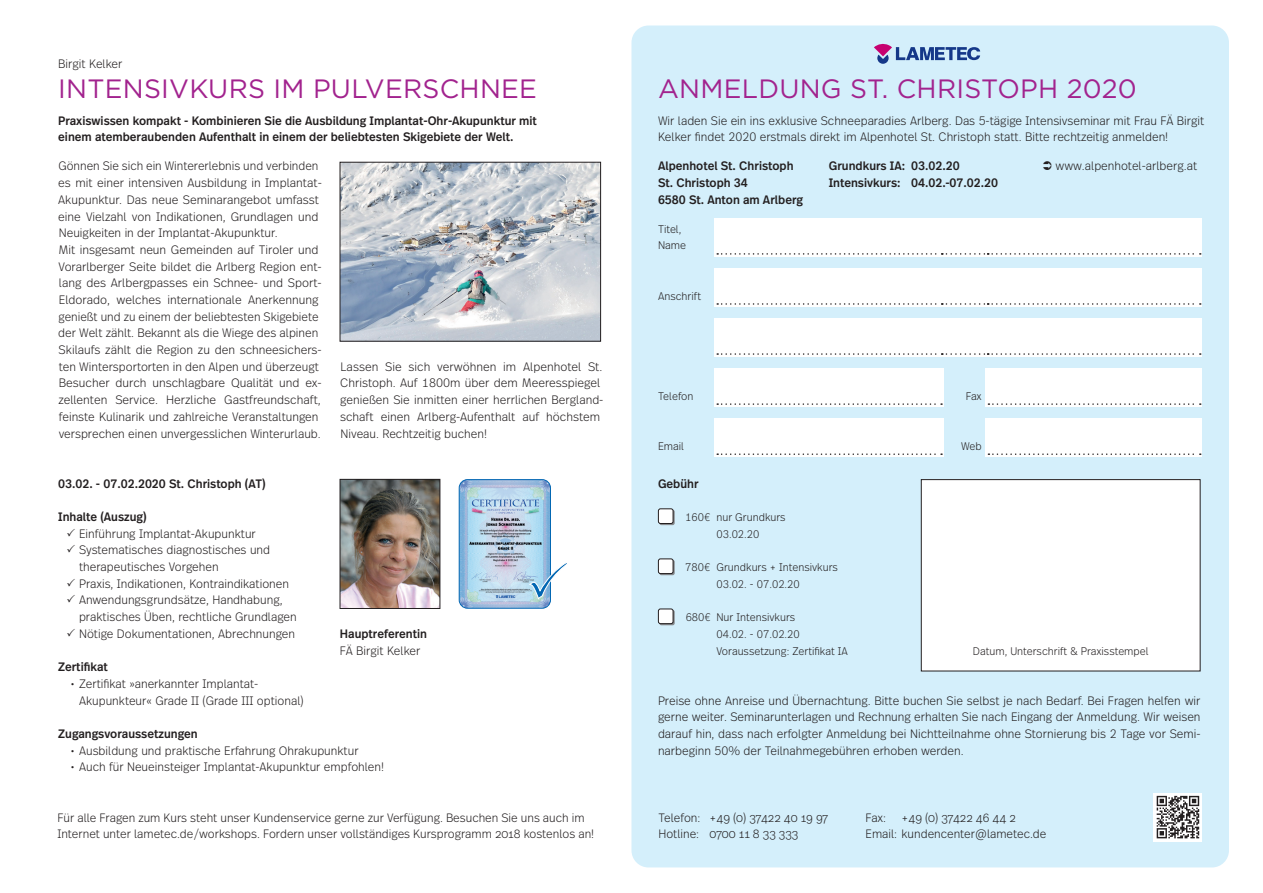
<style>
.page{position:relative;width:1263px;height:893px;background:#fff}
.page>*{position:absolute;margin:0;border:0;box-sizing:border-box;transform-origin:0 0}
.t1{font:26.55px "Gotham HTF";letter-spacing:.01em;color:#a2238e}
.t2{font:300 12.15px/16.6px "Real Text Pro";color:#231f20;scale:.95 1}
.t3{font:300 12.15px/16.6px "Real Text Pro";color:#231f20;scale:.94 1}
.t4{font:500 12.15px/16.6px "Real Text Pro";color:#231f20;scale:.95 1}
.t5{font:300 12.15px/16.6px "Real Text Pro";color:#231f20;scale:.96 1}
.t6{font:300 11.1px/16.6px "Real Text Pro";color:#231f20;scale:.95 1}
</style>
<div class="page">
<div style="left:631px;top:26px;width:598px;height:841px;background:#d4effb;border-radius:17px"></div>
<svg style="left:1154px;top:793px;width:48px;height:48px"></svg>
<svg style="left:1157px;top:796px;width:42px;height:42px;background:#8e8c8d"></svg>
<div style="left:714px;top:218px;width:488px;height:38px;background:#fff"></div>
<div style="left:714px;top:268px;width:488px;height:39px;background:#fff"></div>
<div style="left:714px;top:319px;width:488px;height:38px;background:#fff"></div>
<div style="left:714px;top:368px;width:229px;height:39px;background:#fff"></div>
<div style="left:985px;top:368px;width:217px;height:39px;background:#fff"></div>
<div style="left:714px;top:418px;width:229px;height:39px;background:#fff"></div>
<div style="left:985px;top:418px;width:217px;height:38px;background:#fff"></div>
<div style="left:921px;top:480px;width:279px;height:191px;background:#fff"></div>
<svg style="left:874px;top:43px;width:106px;height:21px"></svg>
<img style="left:342px;top:164px;width:257px;height:175px">
<div style="left:340px;top:162px;width:261px;height:179px;border:1px solid #231f20"></div>
<img style="left:342px;top:481px;width:96px;height:126px">
<div style="left:340px;top:479px;width:100px;height:130px;border:1px solid #231f20"></div>
<img style="left:459px;top:480px;width:91px;height:128px">
<div style="left:459px;top:479px;width:92px;height:130px;border:1px solid #0166b3;border-radius:8px"></div>
<svg style="left:528px;top:561px;width:39px;height:39px"></svg>
<div style="left:921px;top:479px;width:279px;height:192px;border:1px solid #231f20"></div>
<svg style="left:717px;top:453px;width:225px;height:2px"></svg>
<svg style="left:988px;top:453px;width:213px;height:2px"></svg>
<svg style="left:717px;top:403px;width:225px;height:2px"></svg>
<svg style="left:988px;top:403px;width:213px;height:2px"></svg>
<svg style="left:717px;top:353px;width:484px;height:2px"></svg>
<svg style="left:717px;top:253px;width:484px;height:2px"></svg>
<svg style="left:717px;top:303px;width:484px;height:2px"></svg>
<svg style="left:659px;top:510px;width:16px;height:15px"></svg>
<div style="left:658px;top:509px;width:15px;height:14px;background:#fff;border-radius:2px"></div>
<div style="left:658px;top:508px;width:15px;height:16px;border:1px solid #231f20;border-radius:2px"></div>
<svg style="left:659px;top:560px;width:16px;height:15px"></svg>
<div style="left:658px;top:559px;width:15px;height:15px;background:#fff;border-radius:2px"></div>
<div style="left:658px;top:558px;width:15px;height:16px;border:1px solid #231f20;border-radius:2px"></div>
<svg style="left:659px;top:610px;width:16px;height:15px"></svg>
<div style="left:658px;top:609px;width:15px;height:15px;background:#fff;border-radius:2px"></div>
<div style="left:658px;top:609px;width:15px;height:15px;border:1px solid #231f20;border-radius:2px"></div>
<p class="t2" style="left:58px;top:54px;width:69px">Birgit Kelker</p>
<h1 class="t1" style="left:58px;top:74px;width:480px">INTENSIVKURS IM PULVERSCHNEE</h1>
<p class="t4" style="left:58px;top:111px;width:505px">Praxiswissen kompakt - Kombinieren Sie die Ausbildung Implantat-Ohr-Akupunktur mit einem atemberaubenden Aufenthalt in einem der beliebtesten Skigebiete der Welt.</p>
<p class="t3" style="left:58px;top:157px;width:282px">Gönnen Sie sich ein Wintererlebnis und verbinden es mit einer intensiven Ausbildung in Implantat-Akupunktur. Das neue Seminarangebot umfasst eine Vielzahl von Indikationen, Grundlagen und Neuigkeiten in der Implantat-Akupunktur.<br>Mit insgesamt neun Gemeinden auf Tiroler und Vorarlberger Seite bildet die Arlberg Region ent&shy;lang des Arlbergpasses ein Schnee- und Sport-Eldorado, welches internationale Anerkennung genießt und zu einem der beliebtesten Skigebiete der Welt zählt. Bekannt als die Wiege des alpinen Skilaufs zählt die Region zu den schneesichers&shy;ten Wintersportorten in den Alpen und überzeugt Besucher durch unschlagbare Qualität und ex&shy;zellenten Service. Herzliche Gastfreundschaft, feinste Kulinarik und zahlreiche Veranstaltungen versprechen einen unvergesslichen Winterurlaub.</p>
<p class="t4" style="left:58px;top:474px;width:220px">03.02. - 07.02.2020 St. Christoph (AT)</p>
<p class="t4" style="left:58px;top:507px;width:95px">Inhalte (Auszug)</p>
<p class="t2" style="left:79px;top:524px;width:231px">Einführung Implantat-Akupunktur Systematisches diagnostisches und therapeutisches Vorgehen<br>Praxis, Indikationen, Kontraindikationen Anwendungsgrundsätze, Handhabung, praktisches Üben, rechtliche Grundlagen Nötige Dokumentationen, Abrechnungen</p>
<p class="t4" style="left:58px;top:658px;width:54px">Zertifikat</p>
<p class="t2" style="left:79px;top:674px;width:238px;text-indent:-8px">• Zertifikat »anerkannter Implantat-<br>Akupunkteur« Grade II (Grade III optional)</p>
<p class="t5" style="left:340px;top:357px;width:276px">Lassen Sie sich verwöhnen im Alpenhotel St.<br>Christoph. Auf 1800m über dem Meeresspiegel genießen Sie inmitten einer herrlichen Bergland&shy;schaft einen Arlberg-Aufenthalt auf höchstem Niveau. Rechtzeitig buchen!</p>
<p class="t4" style="left:340px;top:624px;width:93px">Hauptreferentin</p>
<p class="t2" style="left:340px;top:641px;width:86px">FÄ Birgit Kelker</p>
<p class="t4" style="left:58px;top:724px;width:148px">Zugangsvoraussetzungen</p>
<p class="t2" style="left:71px;top:741px;width:305px">• Ausbildung und praktische Erfahrung Ohrakupunktur</p>
<p class="t2" style="left:71px;top:758px;width:331px">• Auch für Neueinsteiger Implantat-Akupunktur empfohlen!</p>
<h1 class="t1" style="left:658px;top:74px;width:480px">ANMELDUNG ST. CHRISTOPH 2020</h1>
<p class="t2" style="left:658px;top:111px;width:576px">Wir laden Sie ein ins exklusive Schneeparadies Arlberg. Das 5-tägige Intensivseminar mit Frau FÄ Birgit<br>Kelker findet 2020 erstmals direkt im Alpenhotel St. Christoph statt. Bitte rechtzeitig anmelden!</p>
<p class="t4" style="left:658px;top:157px;width:144px">Alpenhotel St. Christoph</p>
<p class="t4" style="left:829px;top:157px;width:139px">Grundkurs IA: 03.02.20</p>
<p class="t2" style="left:1055px;top:157px;width:151px">www.alpenhotel-arlberg.at</p>
<p class="t4" style="left:658px;top:174px;width:96px">St. Christoph 34</p>
<p class="t4" style="left:829px;top:174px;width:180px">Intensivkurs: 04.02.-07.02.20</p>
<p class="t4" style="left:658px;top:190px;width:154px">6580 St. Anton am Arlberg</p>
<p class="t6" style="left:658px;top:220px;width:31px">Titel,<br>Name</p>
<p class="t6" style="left:658px;top:286px;width:47px">Anschrift</p>
<p class="t6" style="left:658px;top:387px;width:39px">Telefon</p>
<p class="t6" style="left:966px;top:387px;width:18px">Fax</p>
<p class="t6" style="left:658px;top:437px;width:29px">Email</p>
<p class="t6" style="left:961px;top:437px;width:23px">Web</p>
<p class="t4" style="left:658px;top:474px;width:44px">Gebühr</p>
<p class="t6" style="left:685px;top:508px;width:107px;text-align:center">160€ nur Grundkurs<br>03.02.20</p>
<p class="t6" style="left:716px;top:558px;width:129px;text-indent:-31px">780€ Grundkurs + Intensivkurs<br>03.02. - 07.02.20</p>
<p class="t6" style="left:716px;top:608px;width:140px;text-indent:-31px">680€ Nur Intensivkurs<br>04.02. - 07.02.20<br>Voraussetzung: Zertifikat IA</p>
<p class="t6" style="left:973px;top:641px;width:187px">Datum, Unterschrift &amp; Praxisstempel</p>
<p class="t2" style="left:658px;top:691px;width:572px;text-align:justify">Preise ohne Anreise und Übernachtung. Bitte buchen Sie selbst je nach Bedarf. Bei Fragen helfen wir gerne weiter. Seminarunterlagen und Rechnung erhalten Sie nach Eingang der Anmeldung. Wir weisen darauf hin, dass nach erfolgter Anmeldung bei Nichtteilnahme ohne Stornierung bis 2 Tage vor Semi&shy;narbeginn 50% der Teilnahmegebühren erhoben werden.</p>
<p class="t2" style="left:57px;top:809px;width:567px;line-height:15.8px">Für alle Fragen zum Kurs steht unser Kundenservice gerne zur Verfügung. Besuchen Sie uns auch im<br>Internet unter lametec.de/workshops. Fordern unser vollständiges Kursprogramm 2018 kostenlos an!</p>
<p class="t2" style="left:658px;top:808px;width:180px">Telefon: +49 (0) 37422 40 19 97</p>
<p class="t2" style="left:865px;top:808px;width:23px">Fax:</p>
<p class="t2" style="left:901px;top:808px;width:122px">+49 (0) 37422 46 44 2</p>
<p class="t2" style="left:658px;top:824px;width:149px">Hotline: 0700 11 8 33 333</p>
<p class="t2" style="left:865px;top:824px;width:192px">Email: kundencenter@lametec.de</p>
</div>
